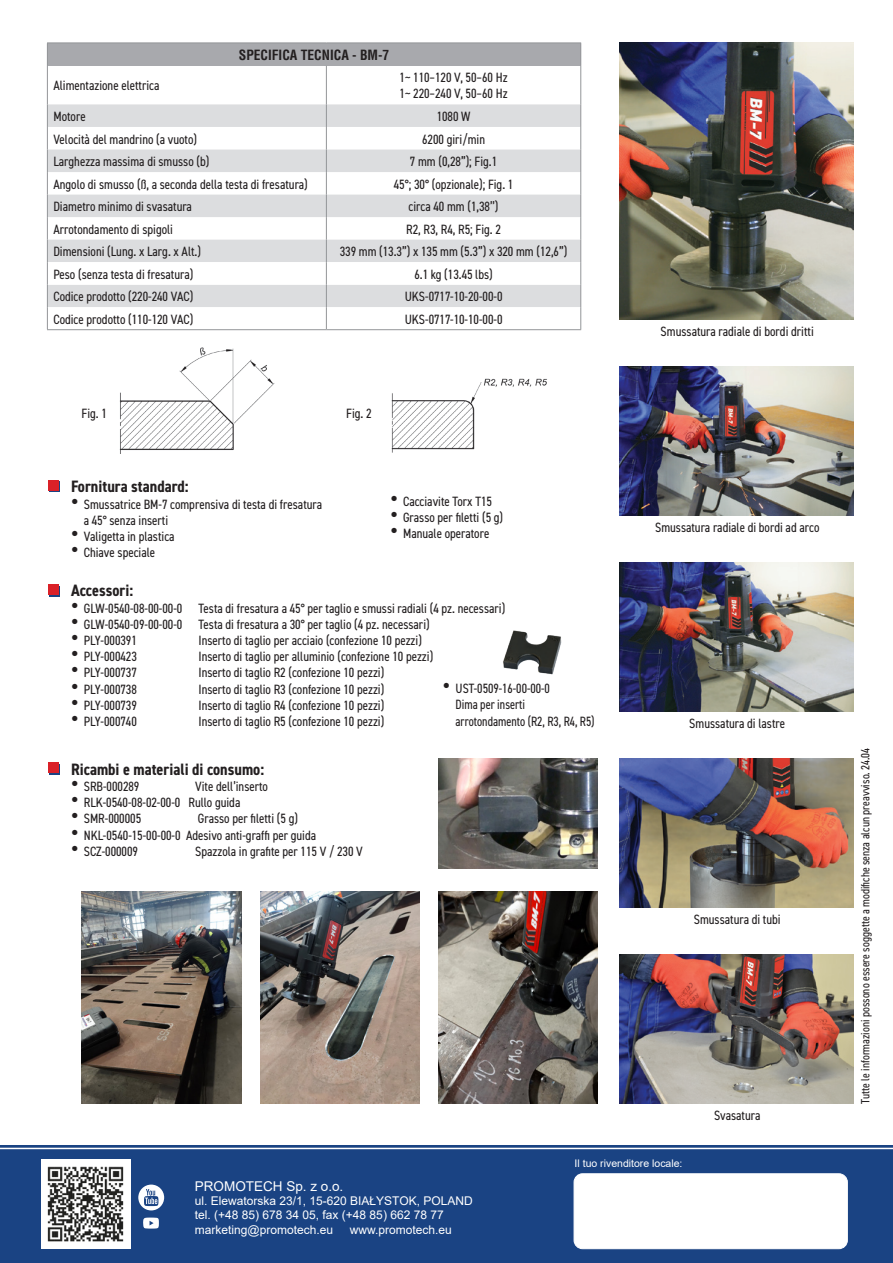
<style>
.page{position:relative;width:893px;height:1263px;background:#fff}
.page>*{position:absolute;margin:0;border:0;box-sizing:border-box;transform-origin:0 0}
.tytul_ulotka_promotech_mniejszy{font:700 condensed 16.5px "DIN2014";color:#231f20}
.tekst_ulotka_promotech{font:condensed 13.5px/16.5px "DIN2014";color:#231f20}
.w_tabelce_tresc{font:condensed 13.5px "DIN2014";color:#231f20}
.Styl_akapitowy5{font:700 13.5px "Switzerland Condensed";color:#231f20}
.t1{font:13.5px "Arial";color:#fff}
.t2{font:12px "Arial";color:#fff}
.t3{font:condensed 12px "DIN2014";color:#231f20}
.t4{font:10.5px "Arial";color:#fff}
.s1{font-family:"Arial";font-stretch:normal;font-size:21px}
</style>
<div class="page">
<div style="left:47px;top:43px;width:534px;height:23px;background:#a8a9ad"></div>
<hr style="left:47px;top:43px;width:279px;height:1px;background:#939598">
<svg style="left:47px;top:44px;width:1px;height:22px"></svg>
<hr style="left:326px;top:43px;width:255px;height:1px;background:#939598">
<svg style="left:580px;top:44px;width:1px;height:22px"></svg>
<hr style="left:47px;top:66px;width:1px;height:38px;background:#939598">
<hr style="left:326px;top:66px;width:1px;height:38px;background:#939598">
<hr style="left:580px;top:66px;width:1px;height:38px;background:#939598">
<svg style="left:47px;top:104px;width:534px;height:225px"></svg>
<hr style="left:47px;top:329px;width:279px;height:1px;background:#939598">
<hr style="left:326px;top:329px;width:255px;height:1px;background:#939598">
<img style="left:620px;top:43px;width:234px;height:276px">
<img style="left:620px;top:366px;width:234px;height:149px">
<img style="left:620px;top:562px;width:234px;height:149px">
<img style="left:620px;top:758px;width:234px;height:149px">
<img style="left:620px;top:954px;width:234px;height:149px">
<div style="left:49px;top:482px;width:11px;height:10px;background:#da2128"></div>
<div style="left:48px;top:480px;width:11px;height:10px;background:#da2128"></div>
<div style="left:49px;top:764px;width:11px;height:10px;background:#1a4383"></div>
<div style="left:48px;top:763px;width:11px;height:10px;background:#da2128"></div>
<div style="left:49px;top:586px;width:11px;height:10px;background:#da2128"></div>
<div style="left:48px;top:584px;width:11px;height:10px;background:#da2128"></div>
<img style="left:119px;top:347px;width:156px;height:106px">
<img style="left:391px;top:378px;width:156px;height:75px">
<img style="left:503px;top:630px;width:59px;height:45px">
<img style="left:260px;top:891px;width:159px;height:213px">
<img style="left:81px;top:891px;width:161px;height:213px">
<img style="left:438px;top:891px;width:159px;height:213px">
<img style="left:438px;top:758px;width:159px;height:110px">
<div style="left:0;top:1145px;width:893px;height:118px;background:#1a4383"></div>
<img style="left:41px;top:1159px;width:89px;height:90px">
<div style="left:574px;top:1174px;width:273px;height:75px;background:#fff;border-radius:9px"></div>
<div style="left:574px;top:1173px;width:273px;height:76px;border:1px solid #fff;border-radius:9px"></div>
<svg style="left:138px;top:1184px;width:26px;height:26px"></svg>
<svg style="left:143px;top:1217px;width:16px;height:11px"></svg>
<hr style="left:0;top:1148px;width:893px;height:1px;background:#fff">
<p class="w_tabelce_tresc" style="left:53px;top:77px;width:108px">Alimentazione elettrica</p>
<p class="Styl_akapitowy5" style="left:239px;top:47px;width:152px">SPECIFICA TECNICA - BM-7</p>
<p class="tekst_ulotka_promotech" style="left:400px;top:69px;width:110px">1~ 110–120 V, 50–60 Hz</p>
<p class="tekst_ulotka_promotech" style="left:400px;top:85px;width:110px">1~ 220–240 V, 50–60 Hz</p>
<p class="tekst_ulotka_promotech" style="left:53px;top:108px;width:34px">Motore</p>
<p class="tekst_ulotka_promotech" style="left:437px;top:108px;width:35px">1080 W</p>
<p class="tekst_ulotka_promotech" style="left:53px;top:130px;width:145px">Velocità del mandrino (a vuoto)</p>
<p class="tekst_ulotka_promotech" style="left:422px;top:130px;width:64px">6200 giri/min</p>
<p class="tekst_ulotka_promotech" style="left:53px;top:153px;width:158px">Larghezza massima di smusso (b)</p>
<p class="tekst_ulotka_promotech" style="left:410px;top:153px;width:89px">7 mm (0,28”); Fig.1</p>
<p class="tekst_ulotka_promotech" style="left:53px;top:175px;width:256px">Angolo di smusso (ß, a seconda della testa di fresatura)</p>
<p class="tekst_ulotka_promotech" style="left:394px;top:175px;width:121px">45°; 30° (opzionale); Fig. 1</p>
<p class="tekst_ulotka_promotech" style="left:53px;top:198px;width:140px">Diametro minimo di svasatura</p>
<p class="tekst_ulotka_promotech" style="left:409px;top:198px;width:91px">circa 40 mm (1,38’’)</p>
<p class="tekst_ulotka_promotech" style="left:53px;top:220px;width:121px">Arrotondamento di spigoli</p>
<p class="tekst_ulotka_promotech" style="left:406px;top:220px;width:96px">R2, R3, R4, R5; Fig. 2</p>
<p class="tekst_ulotka_promotech" style="left:53px;top:243px;width:149px">Dimensioni (Lung. x Larg. x Alt.)</p>
<p class="tekst_ulotka_promotech" style="left:340px;top:243px;width:229px">339 mm (13.3”) x 135 mm (5.3”) x 320 mm (12,6”)</p>
<p class="tekst_ulotka_promotech" style="left:53px;top:265px;width:141px">Peso (senza testa di fresatura)</p>
<p class="tekst_ulotka_promotech" style="left:414px;top:265px;width:80px">6.1 kg (13.45 lbs)</p>
<p class="tekst_ulotka_promotech" style="left:53px;top:288px;width:142px">Codice prodotto (220-240 VAC)</p>
<p class="tekst_ulotka_promotech" style="left:405px;top:288px;width:99px">UKS-0717-10-20-00-0</p>
<p class="tekst_ulotka_promotech" style="left:53px;top:310px;width:142px">Codice prodotto (110-120 VAC)</p>
<p class="tekst_ulotka_promotech" style="left:405px;top:310px;width:99px">UKS-0717-10-10-00-0</p>
<p class="tekst_ulotka_promotech" style="left:82px;top:405px;width:27px">Fig. 1</p>
<p class="tekst_ulotka_promotech" style="left:346px;top:405px;width:27px">Fig. 2</p>
<p class="tytul_ulotka_promotech_mniejszy" style="left:71px;top:476px;width:119px">Fornitura standard:</p>
<p class="tekst_ulotka_promotech" style="left:84px;top:495px;width:240px;text-indent:-13px"><span class="s1">•</span> Smussatrice BM-7 comprensiva di testa di fresatura a 45° senza inserti</p>
<p class="tekst_ulotka_promotech" style="left:71px;top:527px;width:105px"><span class="s1">•</span> Valigetta in plastica</p>
<p class="tekst_ulotka_promotech" style="left:71px;top:544px;width:86px"><span class="s1">•</span> Chiave speciale</p>
<p class="tekst_ulotka_promotech" style="left:390px;top:492px;width:103px"><span class="s1">•</span> Cacciavite Torx T15</p>
<p class="tekst_ulotka_promotech" style="left:390px;top:509px;width:114px"><span class="s1">•</span> Grasso per filetti (5 g)</p>
<p class="tekst_ulotka_promotech" style="left:390px;top:525px;width:101px"><span class="s1">•</span> Manuale operatore</p>
<p class="tytul_ulotka_promotech_mniejszy" style="left:71px;top:580px;width:64px">Accessori:</p>
<p class="tekst_ulotka_promotech" style="left:71px;top:599px;width:436px"><span class="s1">•</span> GLW-0540-08-00-00-0 Testa di fresatura a 45° per taglio e smussi radiali (4 pz. necessari)</p>
<p class="tekst_ulotka_promotech" style="left:71px;top:615px;width:360px"><span class="s1">•</span> GLW-0540-09-00-00-0 Testa di fresatura a 30° per taglio (4 pz. necessari)</p>
<p class="tekst_ulotka_promotech" style="left:71px;top:632px;width:67px"><span class="s1">•</span> PLY-000391</p>
<p class="tekst_ulotka_promotech" style="left:199px;top:632px;width:225px">Inserto di taglio per acciaio (confezione 10 pezzi)</p>
<p class="tekst_ulotka_promotech" style="left:71px;top:648px;width:67px"><span class="s1">•</span> PLY-000423</p>
<p class="tekst_ulotka_promotech" style="left:199px;top:648px;width:236px">Inserto di taglio per alluminio (confezione 10 pezzi)</p>
<p class="tekst_ulotka_promotech" style="left:71px;top:664px;width:67px"><span class="s1">•</span> PLY-000737</p>
<p class="tekst_ulotka_promotech" style="left:199px;top:664px;width:187px">Inserto di taglio R2 (confezione 10 pezzi)</p>
<p class="tekst_ulotka_promotech" style="left:71px;top:680px;width:67px"><span class="s1">•</span> PLY-000738</p>
<p class="tekst_ulotka_promotech" style="left:199px;top:680px;width:187px">Inserto di taglio R3 (confezione 10 pezzi)</p>
<p class="tekst_ulotka_promotech" style="left:71px;top:696px;width:67px"><span class="s1">•</span> PLY-000739</p>
<p class="tekst_ulotka_promotech" style="left:199px;top:696px;width:187px">Inserto di taglio R4 (confezione 10 pezzi)</p>
<p class="tekst_ulotka_promotech" style="left:71px;top:713px;width:67px"><span class="s1">•</span> PLY-000740</p>
<p class="tekst_ulotka_promotech" style="left:199px;top:713px;width:187px">Inserto di taglio R5 (confezione 10 pezzi)</p>
<p class="tytul_ulotka_promotech_mniejszy" style="left:71px;top:758px;width:195px">Ricambi e materiali di consumo:</p>
<p class="tekst_ulotka_promotech" style="left:71px;top:777px;width:70px"><span class="s1">•</span> SRB-000289</p>
<p class="tekst_ulotka_promotech" style="left:195px;top:777px;width:74px">Vite dell’inserto</p>
<p class="tekst_ulotka_promotech" style="left:71px;top:794px;width:171px"><span class="s1">•</span> RLK-0540-08-02-00-0 Rullo guida</p>
<p class="tekst_ulotka_promotech" style="left:71px;top:810px;width:72px"><span class="s1">•</span> SMR-000005</p>
<p class="tekst_ulotka_promotech" style="left:198px;top:810px;width:102px">Grasso per filetti (5 g)</p>
<p class="tekst_ulotka_promotech" style="left:71px;top:826px;width:247px"><span class="s1">•</span> NKL-0540-15-00-00-0 Adesivo anti-graffi per guida</p>
<p class="tekst_ulotka_promotech" style="left:71px;top:842px;width:69px"><span class="s1">•</span> SCZ-000009</p>
<p class="tekst_ulotka_promotech" style="left:195px;top:842px;width:169px">Spazzola in grafite per 115 V / 230 V</p>
<p class="tekst_ulotka_promotech" style="left:456px;top:679px;width:141px;text-indent:-13px"><span class="s1">•</span> UST-0509-16-00-00-0<br>Dima per inserti arrotondamento (R2, R3, R4, R5)</p>
<p class="tekst_ulotka_promotech" style="left:661px;top:323px;width:155px">Smussatura radiale di bordi dritti</p>
<p class="tekst_ulotka_promotech" style="left:655px;top:518px;width:166px">Smussatura radiale di bordi ad arco</p>
<p class="tekst_ulotka_promotech" style="left:689px;top:715px;width:97px">Smussatura di lastre</p>
<p class="tekst_ulotka_promotech" style="left:694px;top:910px;width:88px">Smussatura di tubi</p>
<p class="tekst_ulotka_promotech" style="left:714px;top:1106px;width:48px">Svasatura</p>
<p class="t1" style="left:195px;top:1176px;width:150px">PROMOTECH Sp. z o.o.</p>
<p class="t2" style="left:195px;top:1192px;width:279px">ul. Elewatorska 23/1, 15-620 BIAŁYSTOK, POLAND</p>
<p class="t2" style="left:195px;top:1207px;width:250px">tel. (+48 85) 678 34 05, fax (+48 85) 662 78 77</p>
<p class="t2" style="left:195px;top:1221px;width:140px">marketing@promotech.eu</p>
<p class="t2" style="left:350px;top:1221px;width:104px">www.promotech.eu</p>
<p class="t4" style="left:575px;top:1156px;width:109px">Il tuo rivenditore locale:</p>
<p class="t3" style="left:857px;top:1104px;width:358px;rotate:-90deg">Tutte le informazioni possono essere soggette a modifiche senza alcun preavviso. 24.04</p>
</div>
